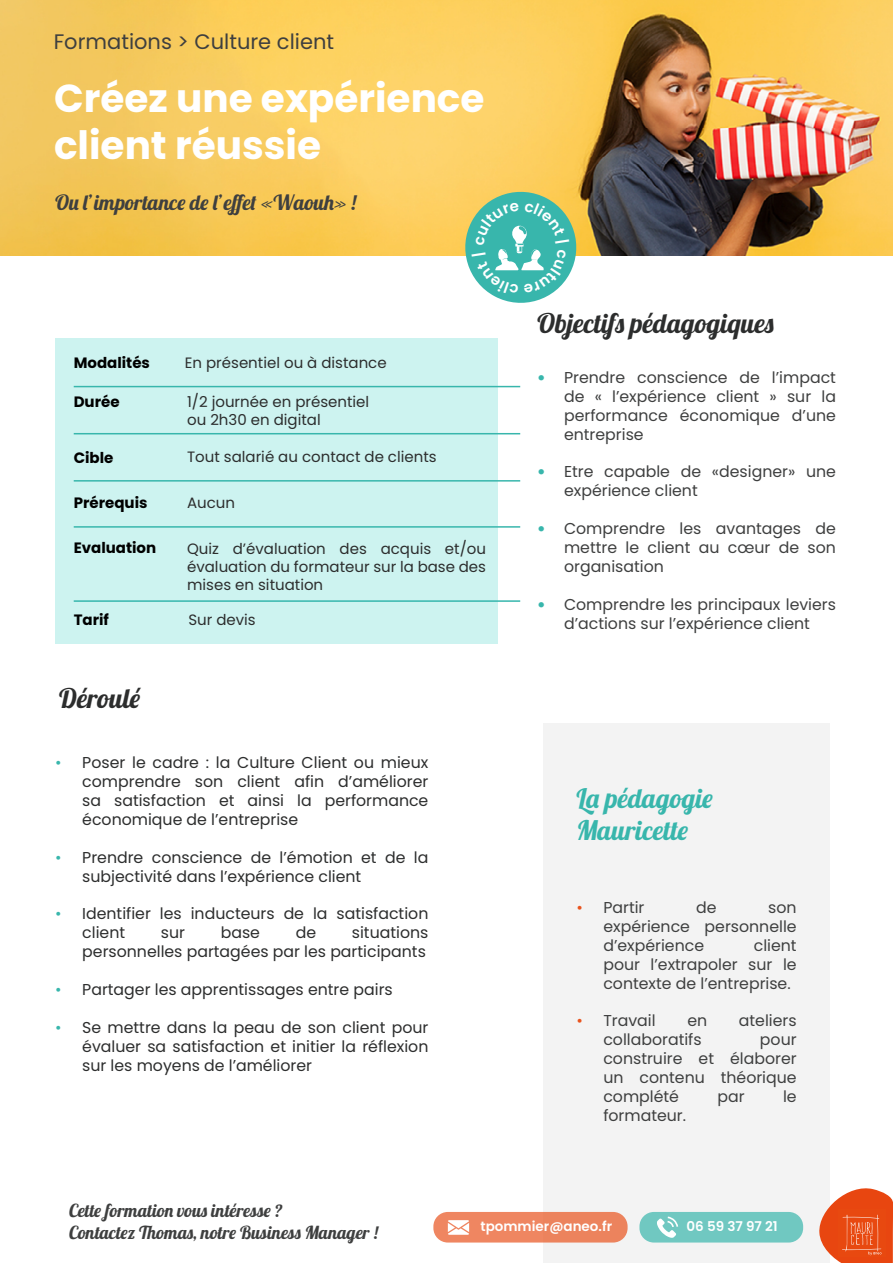
<style>
.page{position:relative;width:893px;height:1263px;background:#fff}
.page>*{position:absolute;margin:0;border:0;box-sizing:border-box;transform-origin:0 0}
.t1{font:700 39px/46.8px "Poppins";color:#fff}
.t2{font:27px "Lobster 1.4";color:#2c2d2d}
.t3{font:27px/32.4px "Lobster 1.4";color:#38b6ac}
.t4{font:21px "Lobster 1.4";color:#3e3f3f}
.t5{font:21px "Poppins";color:#3e3f3f}
.t6{font:18px/21.6px "Lobster 1.4";color:#3e3f3f}
.t7{font:15.75px/18.9px "Poppins";color:#3e3f3f;text-align:justify}
.t8{font:15.75px/18.9px "Poppins";color:#2c2d2d;text-align:justify}
.t9{font:15px/18px "Poppins";color:#2c2d2d}
.t10{font:700 15px "Poppins";color:#000}
.t11{font:600 13.5px "Poppins";color:#fff}
.s1{color:#38b6ac}
.s2{font-weight:900;color:#38b6ac}
.s3{color:#e9531d}
</style>
<div class="page">
<img style="left:0;top:0;width:893px;height:255px">
<div style="left:543px;top:723px;width:287px;height:540px;background:#eeefee"></div>
<svg style="left:819px;top:1188px;width:74px;height:75px;background:#eb693c"></svg>
<div style="left:639px;top:1212px;width:164px;height:30px;background:#70c8c1;border-radius:14px"></div>
<svg style="left:657px;top:1216px;width:21px;height:22px"></svg>
<div style="left:433px;top:1212px;width:195px;height:30px;background:#ef8661;border-radius:14px"></div>
<svg style="left:448px;top:1220px;width:21px;height:15px"></svg>
<div style="left:55px;top:338px;width:443px;height:305px;background:#cdf3f0"></div>
<hr style="left:74px;top:386px;width:446px;height:1px;background:#38b6ac">
<hr style="left:74px;top:433px;width:446px;height:1px;background:#38b6ac">
<hr style="left:74px;top:480px;width:446px;height:2px;background:#38b6ac">
<hr style="left:74px;top:526px;width:446px;height:2px;background:#38b6ac">
<hr style="left:74px;top:600px;width:446px;height:2px;background:#36b6ad">
<svg style="left:457px;top:184px;width:127px;height:119px"></svg>
<h3 class="t5" style="left:54px;top:30px;width:282px">Formations &gt; Culture client</h3>
<h1 class="t1" style="left:54px;top:75px;width:432px">Créez une expérience client réussie</h1>
<h3 class="t4" style="left:55px;top:189px;width:303px">Ou l’importance de l’effet «Waouh» !</h3>
<p class="t10" style="left:74px;top:354px;width:78px">Modalités</p>
<p class="t9" style="left:185px;top:353px;width:203px">En présentiel ou à distance</p>
<p class="t10" style="left:74px;top:393px;width:47px">Durée</p>
<p class="t9" style="left:187px;top:393px;width:184px">1/2 journée en présentiel ou 2h30 en digital</p>
<p class="t10" style="left:74px;top:449px;width:41px">Cible</p>
<p class="t10" style="left:74px;top:494px;width:75px">Prérequis</p>
<p class="t9" style="left:187px;top:448px;width:251px">Tout salarié au contact de clients</p>
<p class="t9" style="left:187px;top:494px;width:50px">Aucun</p>
<p class="t10" style="left:74px;top:539px;width:84px">Evaluation</p>
<p class="t9" style="left:187px;top:540px;width:300px;text-align:justify">Quiz d’évaluation des acquis et/ou évaluation du formateur sur la base des mises en situation</p>
<p class="t10" style="left:74px;top:611px;width:37px">Tarif</p>
<p class="t9" style="left:188px;top:610px;width:69px">Sur devis</p>
<h2 class="t2" style="left:59px;top:681px;width:83px">Déroulé</h2>
<p class="t8" style="left:82px;top:753px;width:348px;text-indent:-27px"><span class="s1">•</span> Poser le cadre : la Culture Client ou mieux comprendre son client afin d’améliorer sa satisfaction et ainsi la performance économique de l’entreprise</p>
<p class="t8" style="left:82px;top:848px;width:348px;text-indent:-27px"><span class="s1">•</span> Prendre conscience de l’émotion et de la subjectivité dans l’expérience client</p>
<p class="t8" style="left:82px;top:904px;width:348px;text-indent:-27px"><span class="s1">•</span> Identifier les inducteurs de la satisfaction client</p>
<p class="t8" style="left:82px;top:923px;width:348px;text-align:right">situations<br>personnelles partagées par les participants</p>
<p class="t8" style="left:55px;top:980px;width:339px"><span class="s1">•</span> Partager les apprentissages entre pairs</p>
<p class="t8" style="left:82px;top:1018px;width:348px;text-indent:-27px"><span class="s1">•</span> Se mettre dans la peau de son client pour évaluer sa satisfaction et initier la réflexion sur les moyens de l’améliorer</p>
<p class="t8" style="left:161px;top:923px;width:26px">sur</p>
<p class="t8" style="left:221px;top:923px;width:41px">base</p>
<p class="t8" style="left:296px;top:923px;width:22px">de</p>
<h2 class="t2" style="left:537px;top:306px;width:238px">Objectifs pédagogiques</h2>
<p class="t7" style="left:564px;top:368px;width:273px;text-indent:-27px"><span class="s2">•</span> Prendre conscience de l’impact de « l’expérience client » sur la performance économique d’une entreprise</p>
<p class="t7" style="left:564px;top:463px;width:273px;text-indent:-27px"><span class="s2">•</span> Etre capable de «designer» une expérience client</p>
<p class="t7" style="left:564px;top:519px;width:273px;text-indent:-27px"><span class="s2">•</span> Comprendre les avantages de mettre le client au cœur de son organisation</p>
<p class="t7" style="left:537px;top:595px;width:300px;text-align:center"><span class="s2">•</span> Comprendre les principaux leviers d’actions sur l’expérience client</p>
<h2 class="t3" style="left:576px;top:781px;width:138px">La pédagogie<br>Mauricette</h2>
<p class="t7" style="left:576px;top:898px;width:70px"><span class="s3">•</span> Partir</p>
<p class="t7" style="left:696px;top:898px;width:22px">de</p>
<p class="t7" style="left:603px;top:898px;width:195px;text-indent:165px">son expérience personnelle d’expérience</p>
<p class="t7" style="left:603px;top:936px;width:195px;text-indent:150px">client pour l’extrapoler sur le contexte de l’entreprise.</p>
<p class="t7" style="left:576px;top:1011px;width:81px"><span class="s3">•</span> Travail</p>
<p class="t7" style="left:687px;top:1011px;width:21px">en</p>
<p class="t7" style="left:739px;top:1011px;width:59px">ateliers</p>
<p class="t7" style="left:603px;top:1030px;width:100px">collaboratifs</p>
<p class="t7" style="left:603px;top:1030px;width:195px;text-indent:157px">pour construire et élaborer un contenu théorique complété</p>
<p class="t7" style="left:717px;top:1087px;width:29px">par</p>
<p class="t7" style="left:783px;top:1087px;width:15px">le</p>
<p class="t7" style="left:603px;top:1106px;width:84px">formateur.</p>
<p class="t6" style="left:69px;top:1200px;width:311px">Cette formation vous intéresse ?<br>Contactez Thomas, notre Business Manager !</p>
<p class="t11" style="left:480px;top:1218px;width:133px">tpommier@aneo.fr</p>
<p class="t11" style="left:686px;top:1218px;width:93px">06 59 37 97 21</p>
</div>
